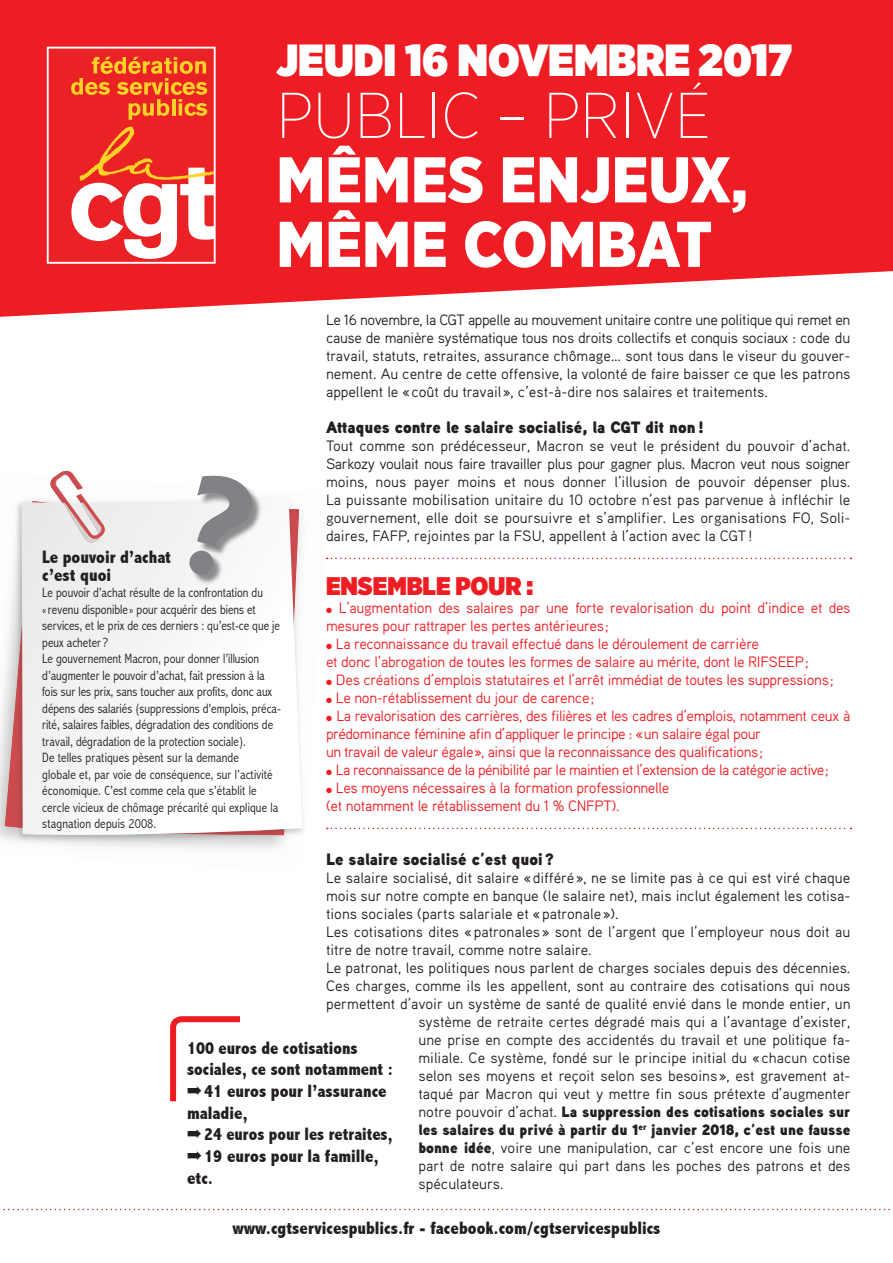
<style>
.page{position:relative;width:893px;height:1263px;background:#fff}
.page>*{position:absolute;margin:0;border:0;box-sizing:border-box;transform-origin:0 0}
.t1{font:900 64.5px/64.5px "Gotham Narrow";color:#fff}
.t2{font:200 64.5px "Gotham Narrow";color:#fff}
.t3{font:900 45px "Gotham Narrow";color:#fff}
.t4{font:900 25.5px "Gotham Narrow";color:#ee1d23}
.t5{font:800 condensed 18px/21.6px "Abadi";color:#231f20}
.t6{font:16.5px "Aaux Pro Ultra";color:#231f20}
.t7{font:15px/18px "Aaux Pro";color:#231f20;text-align:justify}
.t8{font:15px/18px "Aaux Pro";letter-spacing:-.02em;color:#ee1d23}
.t9{font:15px/18px "Aaux Pro Ultra";color:#231f20}
.t10{font:15px "Aaux Pro";letter-spacing:-.04em;color:#ee1d23}
.t11{font:300 condensed 13.5px/16.5px "Abadi";color:#231f20}
.s1{font-family:"Aaux Pro"}
.s2{font-family:"Aaux Pro Ultra"}
</style>
<div class="page">
<img style="left:5px;top:501px;width:17px;height:334px">
<svg style="left:22px;top:499px;width:280px;height:336px"></svg>
<svg style="left:49px;top:470px;width:56px;height:72px"></svg>
<svg style="left:327px;top:558px;width:524px;height:1px"></svg>
<svg style="left:327px;top:828px;width:524px;height:1px"></svg>
<svg style="left:0;top:0;width:893px;height:317px;background:#ef2f35"></svg>
<div style="left:48px;top:48px;width:166px;height:215px;background:#ea2125"></div>
<svg style="left:71px;top:127px;width:142px;height:132px"></svg>
<svg style="left:71px;top:57px;width:136px;height:63px"></svg>
<div style="left:47px;top:47px;width:169px;height:217px;border:2px solid #fff"></div>
<svg style="left:170px;top:1016px;width:70px;height:86px"></svg>
<div style="left:191px;top:477px;width:72px;height:108px;background:#231f20;opacity:.5"></div>
<svg style="left:0;top:1209px;width:890px;height:1px"></svg>
<svg style="left:178px;top:477px;width:80px;height:106px"></svg>
<h2 class="t3" style="left:276px;top:30px;width:517px">JEUDI 16 NOVEMBRE 2017</h2>
<h1 class="t2" style="left:276px;top:76px;width:436px">PUBLIC – PRIVÉ</h1>
<h1 class="t1" style="left:276px;top:147px;width:473px">MÊMES ENJEUX,<br>MÊME COMBAT</h1>
<p class="t5" style="left:42px;top:547px;width:130px;line-height:18px">Le pouvoir d’achat c’est quoi</p>
<p class="t11" style="left:42px;top:584px;width:240px">Le pouvoir d’achat résulte de la confrontation du «revenu disponible » pour acquérir des biens et services, et le prix de ces derniers : qu’est-ce que je peux acheter ?<br>Le gouvernement Macron, pour donner l’illusion d’augmenter le pouvoir d’achat, fait pression à la fois sur les prix, sans toucher aux profits, donc aux dépens des salariés (suppressions d’emplois, préca&shy;rité, salaires faibles, dégradation des conditions de travail, dégradation de la protection sociale).<br>De telles pratiques pèsent sur la demande<br>globale et, par voie de conséquence, sur l’activité économique. C’est comme cela que s’établit le cercle vicieux de chômage précarité qui explique la stagnation depuis 2008.</p>
<p class="t7" style="left:326px;top:310px;width:526px">Le 16 novembre, la CGT appelle au mouvement unitaire contre une politique qui remet en cause de manière systématique tous nos droits collectifs et conquis sociaux : code du travail, statuts, retraites, assurance chômage… sont tous dans le viseur du gouver&shy;nement. Au centre de cette offensive, la volonté de faire baisser ce que les patrons appellent le « coût du travail », c’est-à-dire nos salaires et traitements.</p>
<p class="t6" style="left:326px;top:417px;width:380px">Attaques contre le salaire socialisé, la CGT dit non!</p>
<p class="t7" style="left:326px;top:436px;width:526px">Tout comme son prédécesseur, Macron se veut le président du pouvoir d’achat.<br>Sarkozy voulait nous faire travailler plus pour gagner plus. Macron veut nous soigner moins, nous payer moins et nous donner l’illusion de pouvoir dépenser plus.<br>La puissante mobilisation unitaire du 10 octobre n’est pas parvenue à infléchir le gouvernement, elle doit se poursuivre et s’amplifier. Les organisations FO, Soli&shy;daires, FAFP, rejointes par la FSU, appellent à l’action avec la CGT!</p>
<h3 class="t4" style="left:326px;top:569px;width:209px">ENSEMBLE POUR :</h3>
<p class="t8" style="left:326px;top:598px;width:526px">● L’augmentation des salaires par une forte revalorisation du point d’indice et des mesures pour rattraper les pertes antérieures;</p>
<p class="t8" style="left:326px;top:634px;width:484px">● La reconnaissance du travail effectué dans le déroulement de carrière<br>et donc l’abrogation de toutes les formes de salaire au mérite, dont le RIFSEEP;</p>
<p class="t8" style="left:326px;top:670px;width:509px">● Des créations d’emplois statutaires et l’arrêt immédiat de toutes les suppressions;</p>
<p class="t8" style="left:326px;top:688px;width:270px">● Le non-rétablissement du jour de carence;</p>
<p class="t8" style="left:326px;top:706px;width:526px">● La revalorisation des carrières, des filières et les cadres d’emplois, notamment ceux à prédominance féminine afin d’appliquer le principe : «un salaire égal pour<br>un travail de valeur égale», ainsi que la reconnaissance des qualifications;</p>
<p class="t10" style="left:326px;top:760px;width:504px">● La reconnaissance de la pénibilité par le maintien et l’extension de la catégorie active;</p>
<p class="t8" style="left:326px;top:778px;width:345px">● Les moyens nécessaires à la formation professionnelle (et notamment le rétablissement du 1 % CNFPT).</p>
<p class="t6" style="left:326px;top:849px;width:230px">Le salaire socialisé c’est quoi?</p>
<p class="t7" style="left:326px;top:868px;width:526px">Le salaire socialisé, dit salaire « différé», ne se limite pas à ce qui est viré chaque</p>
<p class="t7" style="left:326px;top:886px;width:526px">mois sur notre compte en banque (le salaire net), mais inclut également les cotisa-</p>
<p class="t7" style="left:326px;top:904px;width:294px">tions sociales (parts salariale et «patronale»).</p>
<p class="t7" style="left:326px;top:922px;width:526px">Les cotisations dites «patronales » sont de l’argent que l’employeur nous doit au</p>
<p class="t7" style="left:326px;top:940px;width:267px">titre de notre travail, comme notre salaire.</p>
<p class="t7" style="left:326px;top:958px;width:526px">Le patronat, les politiques nous parlent de charges sociales depuis des décennies.</p>
<p class="t7" style="left:326px;top:976px;width:526px">Ces charges, comme ils les appellent, sont au contraire des cotisations qui nous</p>
<p class="t7" style="left:326px;top:994px;width:526px">permettent d’avoir un système de santé de qualité envié dans le monde entier, un</p>
<p class="t7" style="left:418px;top:1012px;width:434px">système de retraite certes dégradé mais qui a l’avantage d’exister,</p>
<p class="t7" style="left:418px;top:1030px;width:434px">une prise en compte des accidentés du travail et une politique fa-</p>
<p class="t7" style="left:418px;top:1048px;width:433px">miliale. Ce système, fondé sur le principe initial du « chacun cotise</p>
<p class="t7" style="left:418px;top:1066px;width:433px">selon ses moyens et reçoit selon ses besoins », est gravement at-</p>
<p class="t7" style="left:418px;top:1084px;width:434px">taqué par Macron qui veut y mettre fin sous prétexte d’augmenter</p>
<p class="t9" style="left:418px;top:1102px;width:434px"><span class="s1">notre pouvoir d’achat.</span> La suppression des cotisations sociales sur les salaires du privé à partir du 1<sup>er</sup> janvier 2018, c’est une fausse</p>
<p class="t7" style="left:418px;top:1138px;width:434px"><span class="s2">bonne idée</span>, voire une manipulation, car c’est encore une fois une part de notre salaire qui part dans les poches des patrons et des spéculateurs.</p>
<p class="t5" style="left:187px;top:1037px;width:207px">100 euros de cotisations sociales, ce sont notamment : ➡41 euros pour l’assurance maladie,<br>➡ 24 euros pour les retraites, ➡19 euros pour la famille, etc.</p>
<p class="t5" style="left:232px;top:1217px;width:430px">www.cgtservicespublics.fr - facebook.com/cgtservicespublics</p>
</div>
